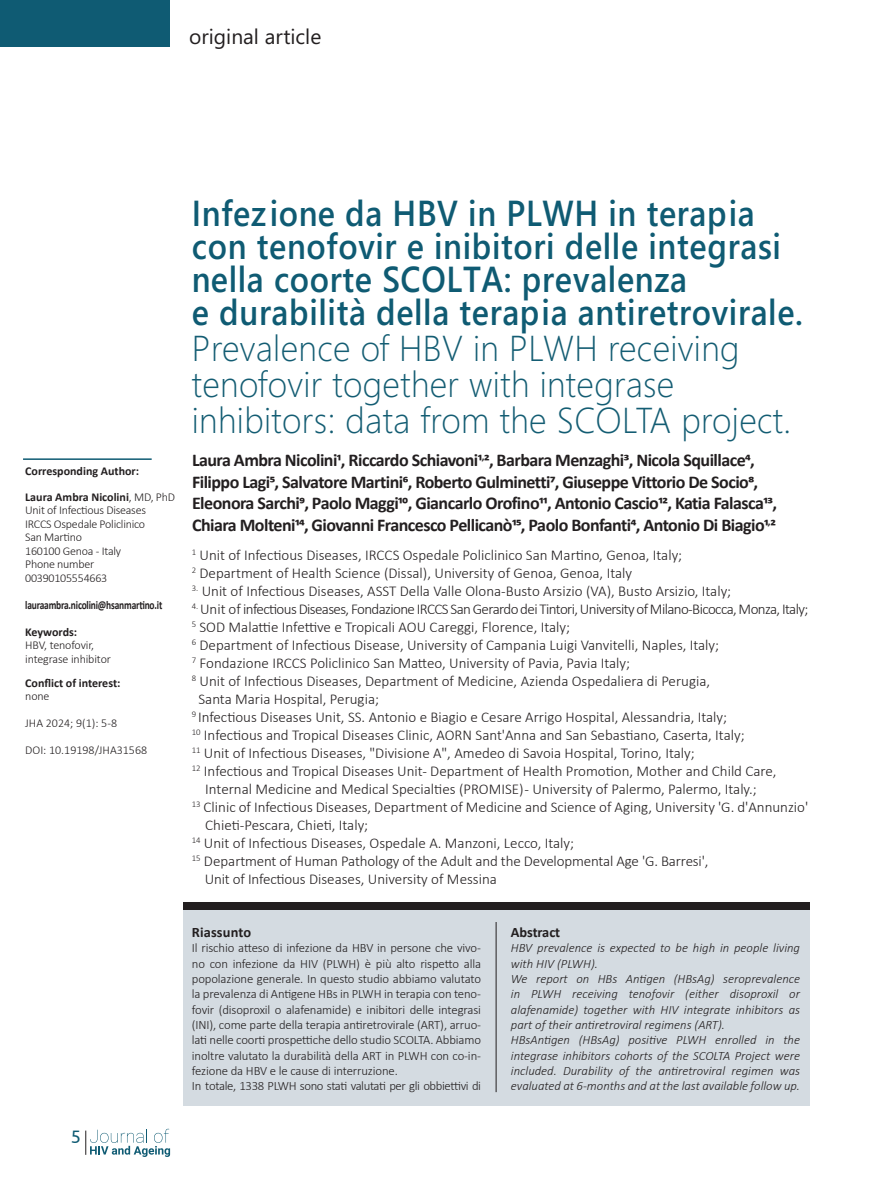
<style>
.page{position:relative;width:893px;height:1191px;background:#fff}
.page>*{position:absolute;margin:0;border:0;box-sizing:border-box;transform-origin:0 0}
.t1{font:600 36px/33px "Segoe WP";letter-spacing:.02em;color:#0f5b73;scale:.9 1}
.t2{font:300 36px "Segoe WP";letter-spacing:.01em;color:#145d73;scale:.96 1}
.t3{font:21px "Segoe WP";color:#231f20}
.t4{font:700 18px/21.6px "Calibri";letter-spacing:-.03em;color:#231f20}
.t5{font:18px "Ubuntu";color:#0f5b73}
.t6{font:300 15px "Calibri";color:#231f20}
.t7{font:300 15px "Calibri";letter-spacing:-.04em;color:#231f20}
.t8{font:700 14.4px "Calibri";color:#231f20}
.t9{font:300 12.75px/15.3px "Calibri";letter-spacing:-.02em;color:#231f20;text-align:justify}
.t10{font:italic 300 12.75px/15.3px "Calibri";color:#231f20;text-align:justify}
.t11{font:300 12px/13.5px "Calibri";letter-spacing:-.02em;color:#231f20}
.t12{font:700 12px "Calibri";color:#231f20}
.t13{font:700 12px "Calibri";letter-spacing:-.02em;color:#231f20;scale:.79 1}
.t14{font:300 12px "Calibri";color:#231f20}
.s1{font-weight:300}
</style>
<div class="page">
<div style="left:0;top:0;width:170px;height:47px;background:#0f5b73"></div>
<svg style="left:85px;top:1128px;width:85px;height:29px"></svg>
<hr style="left:23px;top:458px;width:129px;height:2px;background:#0f5b73">
<div style="left:183px;top:902px;width:626px;height:204px;background:#d4dbe1"></div>
<hr style="left:496px;top:922px;width:1px;height:170px;background:#231f20">
<div style="left:183px;top:901px;width:626px;height:8px;background:#231f20"></div>
<p class="t3" style="left:189px;top:22px;width:134px">original article</p>
<p class="t12" style="left:25px;top:462px;width:115px">Corresponding Author:</p>
<p class="t12" style="left:25px;top:488px;width:151px">Laura Ambra Nicolini<span class="s1">, MD, PhD</span></p>
<p class="t11" style="left:25px;top:503px;width:122px">Unit of Infectious Diseases</p>
<p class="t11" style="left:25px;top:517px;width:121px">IRCCS Ospedale Policlinico</p>
<p class="t11" style="left:25px;top:530px;width:58px">San Martino</p>
<p class="t11" style="left:25px;top:544px;width:97px">160100 Genoa - Italy</p>
<p class="t11" style="left:25px;top:557px;width:84px">Phone number<br>00390105554663</p>
<p class="t13" style="left:25px;top:596px;width:175px">lauraambra.nicolini@hsanmartino.it</p>
<p class="t12" style="left:25px;top:623px;width:53px">Keywords:</p>
<p class="t11" style="left:25px;top:638px;width:70px">HBV, tenofovir,</p>
<p class="t11" style="left:25px;top:652px;width:87px">integrase inhibitor</p>
<p class="t12" style="left:25px;top:674px;width:97px">Conflict of interest:</p>
<p class="t11" style="left:25px;top:689px;width:26px">none</p>
<p class="t11" style="left:25px;top:716px;width:93px">JHA 2024; 9(1): 5-8</p>
<p class="t14" style="left:25px;top:742px;width:123px">DOI: 10.19198/JHA31568</p>
<p class="t5" style="left:61px;top:1125px;width:22px">14</p>
<p class="t5" style="left:71px;top:1125px;width:12px">5</p>
<p class="t1" style="left:192px;top:195px;width:656px">Infezione da HBV in PLWH in terapia con tenofovir e inibitori delle integrasi nella coorte SCOLTA: prevalenza</p>
<p class="t1" style="left:192px;top:294px;width:680px">e durabilità della terapia antiretrovirale.</p>
<p class="t2" style="left:192px;top:324px;width:572px">Prevalence of HBV in PLWH receiving</p>
<p class="t2" style="left:192px;top:360px;width:504px">tenofovir together with integrase</p>
<p class="t2" style="left:192px;top:396px;width:626px">inhibitors: data from the SCOLTA project.</p>
<p class="t4" style="left:192px;top:448px;width:564px">Laura Ambra Nicolini1, Riccardo Schiavoni1<sup>,</sup>2, Barbara Menzaghi3, Nicola Squillace4,</p>
<p class="t4" style="left:192px;top:470px;width:568px">Filippo Lagi5, Salvatore Martini6, Roberto Gulminetti7, Giuseppe Vittorio De Socio8,</p>
<p class="t4" style="left:192px;top:492px;width:586px">Eleonora Sarchi9, Paolo Maggi10, Giancarlo Orofino11, Antonio Cascio12, Katia Falasca13,<br>Chiara Molteni14, Giovanni Francesco Pellicanò15, Paolo Bonfanti4, Antonio Di Biagio1<sup>,</sup>2</p>
<p class="t6" style="left:192px;top:546px;width:492px"><sup>1</sup> Unit of Infectious Diseases, IRCCS Ospedale Policlinico San Martino, Genoa, Italy;</p>
<p class="t6" style="left:192px;top:564px;width:442px"><sup>2</sup> Department of Health Science (Dissal), University of Genoa, Genoa, Italy</p>
<p class="t6" style="left:192px;top:582px;width:541px"><sup>3.</sup> Unit of Infectious Diseases, ASST Della Valle Olona-Busto Arsizio (VA), Busto Arsizio, Italy;</p>
<p class="t7" style="left:192px;top:600px;width:618px"><sup>4.</sup> Unit of infectious Diseases, Fondazione IRCCS San Gerardo dei Tintori, University of Milano-Bicocca, Monza, Italy;</p>
<p class="t6" style="left:192px;top:618px;width:380px"><sup>5</sup> SOD Malattie Infettive e Tropicali AOU Careggi, Florence, Italy;</p>
<p class="t6" style="left:192px;top:636px;width:529px"><sup>6</sup> Department of Infectious Disease, University of Campania Luigi Vanvitelli, Naples, Italy;</p>
<p class="t6" style="left:192px;top:654px;width:440px"><sup>7</sup> Fondazione IRCCS Policlinico San Matteo, University of Pavia, Pavia Italy;</p>
<p class="t6" style="left:192px;top:672px;width:520px"><sup>8</sup> Unit of Infectious Diseases, Department of Medicine, Azienda Ospedaliera di Perugia,</p>
<p class="t6" style="left:198px;top:690px;width:182px">Santa Maria Hospital, Perugia;</p>
<p class="t6" style="left:192px;top:708px;width:537px"><sup>9</sup> Infectious Diseases Unit, SS. Antonio e Biagio e Cesare Arrigo Hospital, Alessandria, Italy;</p>
<p class="t6" style="left:192px;top:726px;width:554px"><sup>10</sup> Infectious and Tropical Diseases Clinic, AORN Sant'Anna and San Sebastiano, Caserta, Italy;</p>
<p class="t6" style="left:192px;top:744px;width:504px"><sup>11</sup> Unit of Infectious Diseases, "Divisione A", Amedeo di Savoia Hospital, Torino, Italy;</p>
<p class="t6" style="left:192px;top:762px;width:586px"><sup>12</sup> Infectious and Tropical Diseases Unit- Department of Health Promotion, Mother and Child Care,</p>
<p class="t6" style="left:205px;top:780px;width:553px">Internal Medicine and Medical Specialties (PROMISE) - University of Palermo, Palermo, Italy.;</p>
<p class="t6" style="left:192px;top:798px;width:618px"><sup>13</sup> Clinic of Infectious Diseases, Department of Medicine and Science of Aging, University 'G. d'Annunzio'</p>
<p class="t6" style="left:205px;top:816px;width:164px">Chieti-Pescara, Chieti, Italy;</p>
<p class="t6" style="left:192px;top:834px;width:384px"><sup>14</sup> Unit of Infectious Diseases, Ospedale A. Manzoni, Lecco, Italy;</p>
<p class="t6" style="left:192px;top:852px;width:518px"><sup>15</sup> Department of Human Pathology of the Adult and the Developmental Age 'G. Barresi',</p>
<p class="t6" style="left:205px;top:870px;width:294px">Unit of Infectious Diseases, University of Messina</p>
<p class="t8" style="left:192px;top:922px;width:61px">Riassunto</p>
<p class="t9" style="left:192px;top:940px;width:291px">Il rischio atteso di infezione da HBV in persone che vivo&shy;no con infezione da HIV (PLWH) è più alto rispetto alla popolazione generale. In questo studio abbiamo valutato la prevalenza di Antigene HBs in PLWH in terapia con teno&shy;fovir (disoproxil o alafenamide) e inibitori delle integrasi (INI), come parte della terapia antiretrovirale (ART), arruo&shy;lati nelle coorti prospettiche dello studio SCOLTA. Abbiamo inoltre valutato la durabilità della ART in PLWH con co-in&shy;fezione da HBV e le cause di interruzione.</p>
<p class="t9" style="left:192px;top:1078px;width:291px">In totale, 1338 PLWH sono stati valutati per gli obbiettivi di</p>
<p class="t8" style="left:511px;top:922px;width:51px">Abstract</p>
<p class="t10" style="left:511px;top:940px;width:291px">HBV prevalence is expected to be high in people living with HIV (PLWH).</p>
<p class="t10" style="left:511px;top:971px;width:291px">We report on HBs Antigen (HBsAg) seroprevalence in PLWH receiving tenofovir (either disoproxil or alafenamide) together with HIV integrate inhibitors as part of their antiretroviral regimens (ART).</p>
<p class="t10" style="left:511px;top:1032px;width:291px">HBsAntigen (HBsAg) positive PLWH enrolled in the integrase inhibitors cohorts of the SCOLTA Project were included. Durability of the antiretroviral regimen was evaluated at 6-months and at the last available follow up.</p>
</div>
